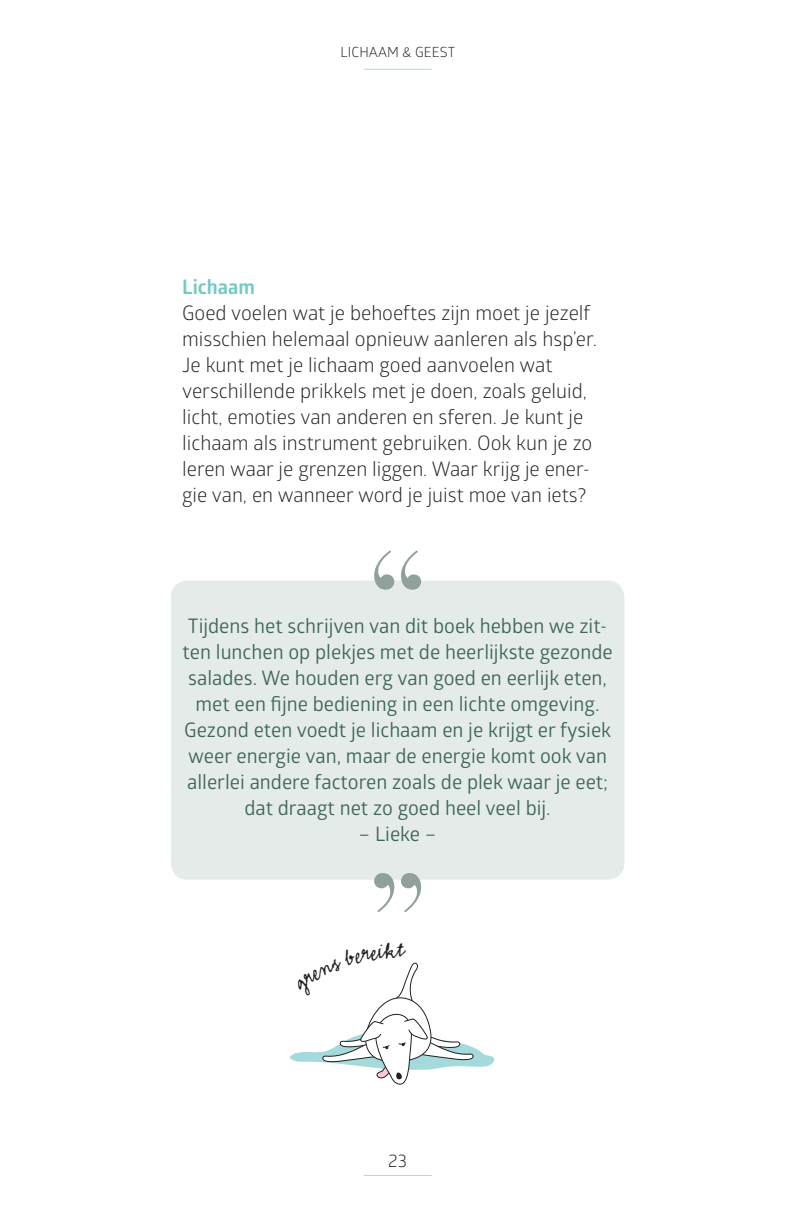
<style>
.page{position:relative;width:795px;height:1222px;background:#fff}
.page>*{position:absolute;margin:0;border:0;box-sizing:border-box;transform-origin:0 0}
.t1{font:20px/26px "Glober";color:#3e675a;text-align:center}
.t2{font:20px/26px "Glober";color:#231f20}
.t3{font:700 20px "Glober";color:#72cac5}
.t4{font:18px "Glober";color:#231f20}
.t5{font:14px "Glober";letter-spacing:.01em;color:#231f20}
</style>
<div class="page">
<hr style="left:364px;top:69px;width:68px;height:1px;background:#a4dadb">
<hr style="left:364px;top:1174px;width:68px;height:1px;background:#a4dadb">
<div style="left:171px;top:580px;width:453px;height:299px;background:#e5ebe9;border-radius:17px"></div>
<svg style="left:374px;top:550px;width:47px;height:39px"></svg>
<svg style="left:374px;top:873px;width:47px;height:39px"></svg>
<svg style="left:290px;top:962px;width:205px;height:123px"></svg>
<p class="t5" style="left:340px;top:42px;width:116px">LICHAAM &amp; GEEST</p>
<p class="t3" style="left:182px;top:273px;width:74px">Lichaam</p>
<p class="t2" style="left:182px;top:299px;width:416px">Goed voelen wat je behoeftes zijn moet je jezelf misschien helemaal opnieuw aanleren als hsp’er.<br>Je kunt met je lichaam goed aanvoelen wat verschillende prikkels met je doen, zoals geluid, licht, emoties van anderen en sferen. Je kunt je lichaam als instrument gebruiken. Ook kun je zo leren waar je grenzen liggen. Waar krijg je ener&shy;gie van, en wanneer word je juist moe van iets?</p>
<p class="t1" style="left:182px;top:611px;width:432px">Tijdens het schrijven van dit boek hebben we zit&shy;ten lunchen op plekjes met de heerlijkste gezonde salades. We houden erg van goed en eerlijk eten, met een fijne bediening in een lichte omgeving.<br>Gezond eten voedt je lichaam en je krijgt er fysiek weer energie van, maar de energie komt ook van allerlei andere factoren zoals de plek waar je eet; dat draagt net zo goed heel veel bij.</p>
<p class="t1" style="left:359px;top:819px;width:79px">– Lieke –</p>
<p class="t4" style="left:388px;top:1147px;width:20px">23</p>
</div>
